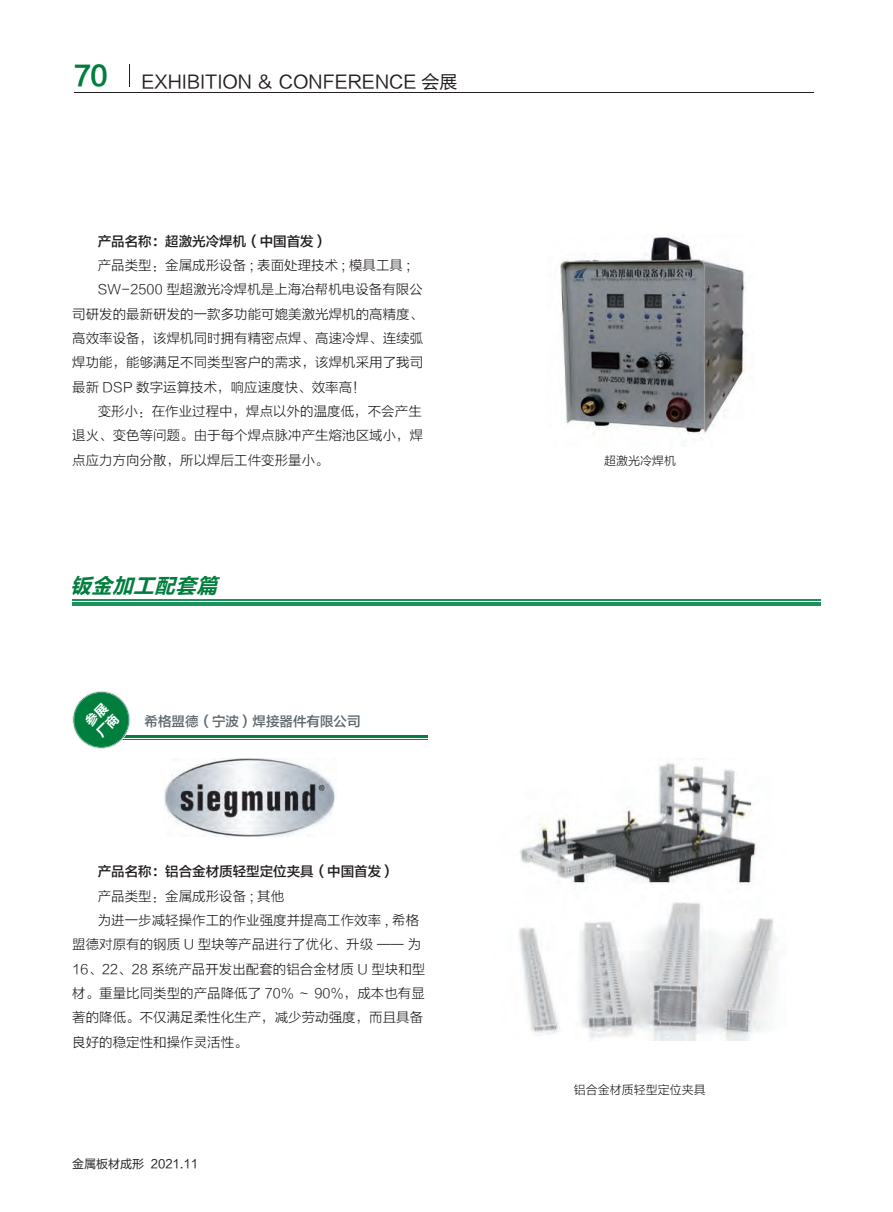
<style>
.page{position:relative;width:893px;height:1212px;background:#fff}
.page>*{position:absolute;margin:0;border:0;box-sizing:border-box;transform-origin:0 0}
.t1{font:italic 21px "FZLTCHJW GB1 0";color:#007e3d}
.t2{font:18px "FZLTHK GBK1 0";color:#231f20}
.t3{font:13.5px "FZLTXHK";color:#231f20}
.t4{font:13.5px "FZLTZHK GBK1 0";color:#231f20}
.t5{font:13.5px "FZLTZHK GBK1 0";color:#5f696f}
.t6{font:13.05px/15.8px "FZLTCHJW GB1 0";color:#fff}
.t7{font:12px "FZLTXHK";color:#231f20}
.t8{font:12px "FZLTHK GBK1 0";color:#231f20}
</style>
<div class="page">
<hr style="left:74px;top:92px;width:739px;height:1px;background:#231f20">
<img style="left:560px;top:234px;width:188px;height:206px">
<hr style="left:108px;top:735px;width:320px;height:2px;background:#007e3d">
<hr style="left:108px;top:739px;width:320px;height:1px;background:#007e3d">
<svg style="left:72px;top:691px;width:58px;height:58px"></svg>
<img style="left:164px;top:759px;width:172px;height:77px">
<hr style="left:72px;top:600px;width:749px;height:1px;background:#1d935b">
<hr style="left:72px;top:603px;width:749px;height:3px;background:#1d935b">
<img style="left:519px;top:763px;width:257px;height:277px">
<h2 class="t2" style="left:74px;top:72px;width:385px"><sup>70</sup> EXHIBITION ＆ CONFERENCE 会展</h2>
<p class="t4" style="left:98px;top:234px;width:231px">产品名称：超激光冷焊机（中国首发）</p>
<p class="t3" style="left:98px;top:258px;width:314px">产品类型：金属成形设备 ; 表面处理技术 ; 模具工具 ;</p>
<p class="t3" style="left:98px;top:282px;width:327px">SW-2500 型超激光冷焊机是上海冶帮机电设备有限公</p>
<p class="t3" style="left:72px;top:307px;width:352px">司研发的最新研发的一款多功能可媲美激光焊机的高精度、</p>
<p class="t3" style="left:72px;top:331px;width:352px">高效率设备，该焊机同时拥有精密点焊、高速冷焊、连续弧</p>
<p class="t3" style="left:72px;top:355px;width:352px">焊功能，能够满足不同类型客户的需求，该焊机采用了我司</p>
<p class="t3" style="left:72px;top:380px;width:295px">最新 DSP 数字运算技术，响应速度快、效率高！</p>
<p class="t3" style="left:98px;top:404px;width:326px">变形小：在作业过程中，焊点以外的温度低，不会产生</p>
<p class="t3" style="left:72px;top:428px;width:352px">退火、变色等问题。由于每个焊点脉冲产生熔池区域小，焊</p>
<p class="t3" style="left:72px;top:452px;width:258px">点应力方向分散，所以焊后工件变形量小。</p>
<p class="t7" style="left:604px;top:454px;width:73px">超激光冷焊机</p>
<h1 class="t1" style="left:70px;top:574px;width:155px">钣金加工配套篇</h1>
<p class="t6" style="left:82px;top:718px;width:28px;rotate:-45deg">参展厂商</p>
<p class="t5" style="left:145px;top:713px;width:217px">希格盟德（宁波）焊接器件有限公司</p>
<p class="t4" style="left:98px;top:864px;width:299px">产品名称：铝合金材质轻型定位夹具（中国首发）</p>
<p class="t3" style="left:98px;top:889px;width:188px">产品类型：金属成形设备 ; 其他</p>
<p class="t3" style="left:98px;top:913px;width:323px">为进一步减轻操作工的作业强度并提高工作效率 , 希格</p>
<p class="t3" style="left:72px;top:937px;width:350px">盟德对原有的钢质 U 型块等产品进行了优化、升级 —— 为</p>
<p class="t3" style="left:72px;top:961px;width:355px">16、22、28 系统产品开发出配套的铝合金材质 U 型块和型</p>
<p class="t3" style="left:72px;top:986px;width:354px">材。重量比同类型的产品降低了 70% ～ 90%，成本也有显</p>
<p class="t3" style="left:72px;top:1010px;width:352px">著的降低。不仅满足柔性化生产，减少劳动强度，而且具备</p>
<p class="t3" style="left:72px;top:1034px;width:177px">良好的稳定性和操作灵活性。</p>
<p class="t8" style="left:72px;top:1157px;width:127px">金属板材成形 2021.11</p>
<p class="t7" style="left:574px;top:1083px;width:133px">铝合金材质轻型定位夹具</p>
</div>
